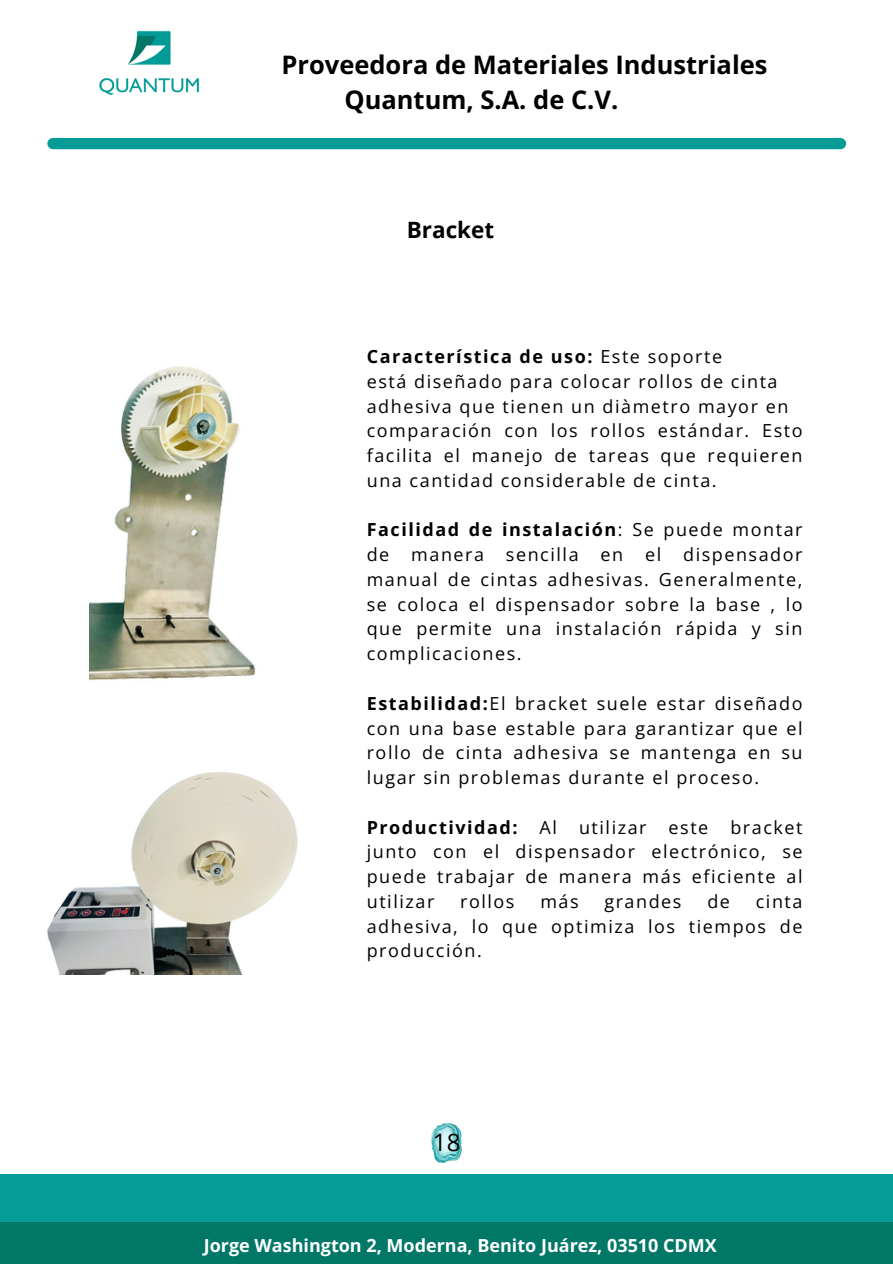
<style>
.page{position:relative;width:893px;height:1264px;background:#fff}
.page>*{position:absolute;margin:0;border:0;box-sizing:border-box;transform-origin:0 0}
.t1{font:700 25.5px/34.8px "Open Sans";color:#000}
.t2{font:24.15px "Open Sans";color:#000}
.t3{font:700 22.5px "Open Sans";color:#000}
.t4{font:18px/24.8px "Open Sans";letter-spacing:.085em;color:#000;text-align:justify}
.t5{font:700 18px "Open Sans";color:#fff}
.t6{font:700 18px "Open Sans";letter-spacing:.085em;color:#000}
.s1{font-weight:400}
.s2{font-weight:700}
</style>
<div class="page">
<div style="left:53px;top:138px;width:787px;height:11px;background:#059c98"></div>
<div style="left:0;top:1174px;width:892px;height:89px;background:#059c98"></div>
<div style="left:0;top:1222px;width:892px;height:41px;background:#007767"></div>
<img style="left:99px;top:30px;width:101px;height:66px">
<img style="left:431px;top:1123px;width:31px;height:39px">
<img style="left:89px;top:366px;width:167px;height:315px">
<img style="left:47px;top:772px;width:251px;height:203px">
<p class="t1" style="left:344px;top:47px;width:424px;text-indent:-63px">Proveedora de Materiales Industriales<br>Quantum, S.A. de C.V.</p>
<p class="t3" style="left:406px;top:214px;width:89px">Bracket</p>
<p class="t6" style="left:367px;top:344px;width:357px">Característica de uso: <span class="s1">Este soporte</span></p>
<p class="t4" style="left:367px;top:368px;width:412px">está diseñado para colocar rollos de cinta</p>
<p class="t4" style="left:367px;top:393px;width:423px">adhesiva que tienen un diàmetro mayor en</p>
<p class="t4" style="left:367px;top:418px;width:437px">comparación con los rollos estándar. Esto facilita el manejo de tareas que requieren una cantidad considerable de cinta.</p>
<p class="t4" style="left:367px;top:517px;width:437px"><span class="s2">Facilidad de instalación</span>: Se puede montar de manera sencilla en el dispensador manual de cintas adhesivas. Generalmente, se coloca el dispensador sobre la base , lo que permite una instalación rápida y sin complicaciones.</p>
<p class="t4" style="left:367px;top:690px;width:437px"><span class="s2">Estabilidad:</span>El bracket suele estar diseñado con una base estable para garantizar que el rollo de cinta adhesiva se mantenga en su lugar sin problemas durante el proceso.</p>
<p class="t4" style="left:367px;top:814px;width:437px"><span class="s2">Productividad:</span> Al utilizar este bracket junto con el dispensador electrónico, se puede trabajar de manera más eficiente al utilizar</p>
<p class="t4" style="left:460px;top:888px;width:56px">rollos</p>
<p class="t4" style="left:540px;top:888px;width:40px">más</p>
<p class="t4" style="left:604px;top:888px;width:79px">grandes</p>
<p class="t4" style="left:707px;top:888px;width:24px">de</p>
<p class="t4" style="left:367px;top:888px;width:437px;text-indent:389px">cinta adhesiva, lo que optimiza los tiempos de producción.</p>
<p class="t2" style="left:433px;top:1125px;width:29px">18</p>
<p class="t5" style="left:204px;top:1232px;width:514px">Jorge Washington 2, Moderna, Benito Juárez, 03510 CDMX</p>
</div>
